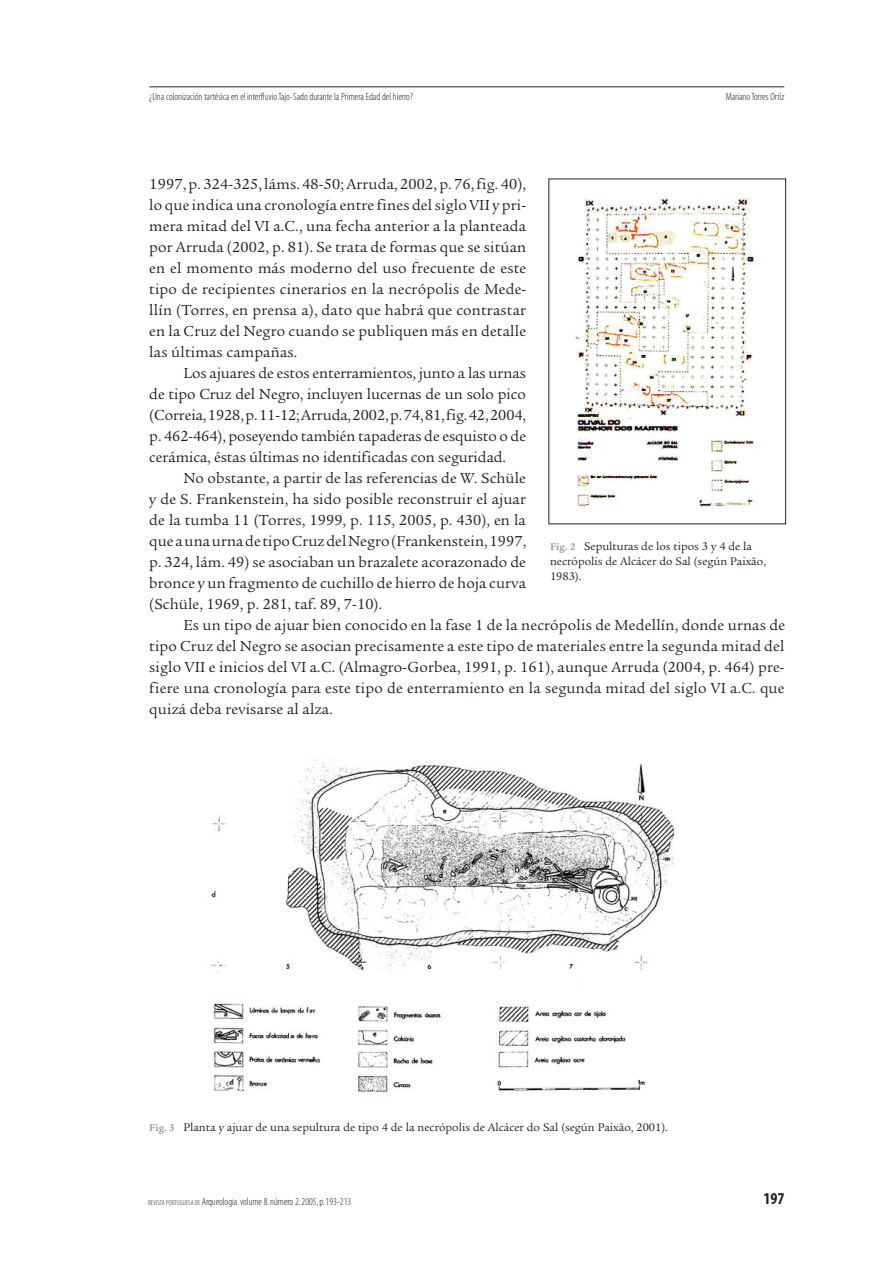
<style>
.page{position:relative;width:893px;height:1262px;background:#fff}
.page>*{position:absolute;margin:0;border:0;box-sizing:border-box;transform-origin:0 0}
.t1{font:16.5px "Myriad MM 700 300";color:#231f20}
.t2{font:15.75px/21px "Legacy Serif";letter-spacing:.01em;color:#231f20;text-align:justify}
.t3{font:12px/15px "Legacy Serif";color:#231f20}
.t4{font:10.5px "Myriad MM 215 300";color:#231f20}
.s1{font-weight:700;font-size:10.5px;color:#a6988d}
.s2{font-size:7.2px}
</style>
<div class="page">
<hr style="left:149px;top:87px;width:635px;height:1px;background:#231f20">
<img style="left:575px;top:198px;width:182px;height:311px">
<img style="left:211px;top:759px;width:464px;height:334px">
<p class="t4" style="left:149px;top:93px;width:265px">¿Una colonización tartésica en el interfluvio Tajo-Sado durante la Primera Edad del hierro?</p>
<p class="t4" style="left:725px;top:93px;width:60px">Mariano Torres Ortiz</p>
<p class="t2" style="left:149px;top:175px;width:378px">1997, p. 324-325, láms. 48-50; Arruda, 2002, p. 76, fig. 40), lo que indica una cronología entre fines del siglo VII y pri&shy;mera mitad del VI a.C., una fecha anterior a la planteada por Arruda (2002, p. 81). Se trata de formas que se sitúan en el momento más moderno del uso frecuente de este tipo de recipientes cinerarios en la necrópolis de Mede&shy;llín (Torres, en prensa a), dato que habrá que contrastar en la Cruz del Negro cuando se publiquen más en detalle las últimas campañas.</p>
<p class="t2" style="left:149px;top:364px;width:378px;text-indent:34px">Los ajuares de estos enterramientos, junto a las urnas de tipo Cruz del Negro, incluyen lucernas de un solo pico (Correia, 1928, p. 11-12; Arruda, 2002, p. 74, 81, fig. 42, 2004, p. 462-464), poseyendo también tapaderas de esquisto o de cerámica, éstas últimas no identificadas con seguridad.</p>
<p class="t2" style="left:149px;top:469px;width:378px;text-indent:34px">No obstante, a partir de las referencias de W. Schüle y de S. Frankenstein, ha sido posible reconstruir el ajuar de la tumba 11 (Torres, 1999, p. 115, 2005, p. 430), en la que a una urna de tipo Cruz del Negro (Frankenstein, 1997, p. 324, lám. 49) se asociaban un brazalete acorazonado de bronce y un fragmento de cuchillo de hierro de hoja curva (Schüle, 1969, p. 281, taf. 89, 7-10).</p>
<p class="t2" style="left:149px;top:616px;width:637px;text-indent:34px">Es un tipo de ajuar bien conocido en la fase 1 de la necrópolis de Medellín, donde urnas de tipo Cruz del Negro se asocian precisamente a este tipo de materiales entre la segunda mitad del siglo VII e inicios del VI a.C. (Almagro-Gorbea, 1991, p. 161), aunque Arruda (2004, p. 464) pre&shy;fiere una cronología para este tipo de enterramiento en la segunda mitad del siglo VI a.C. que quizá deba revisarse al alza.</p>
<p class="t3" style="left:550px;top:540px;width:217px"><span class="s1">Fig. 2</span> Sepulturas de los tipos 3 y 4 de la necrópolis de Alcácer do Sal (según Paixão,<br>1983).</p>
<p class="t3" style="left:149px;top:1120px;width:520px"><span class="s1">Fig. 3</span> Planta y ajuar de una sepultura de tipo 4 de la necrópolis de Alcácer do Sal (según Paixão, 2001).</p>
<p class="t4" style="left:148px;top:1197px;width:204px"><span class="s2">REVISTA PORTUGUESA DE</span> Arqueologia.volume 8.número 2.2005,p.193-213</p>
<p class="t1" style="left:763px;top:1192px;width:23px">197</p>
</div>
